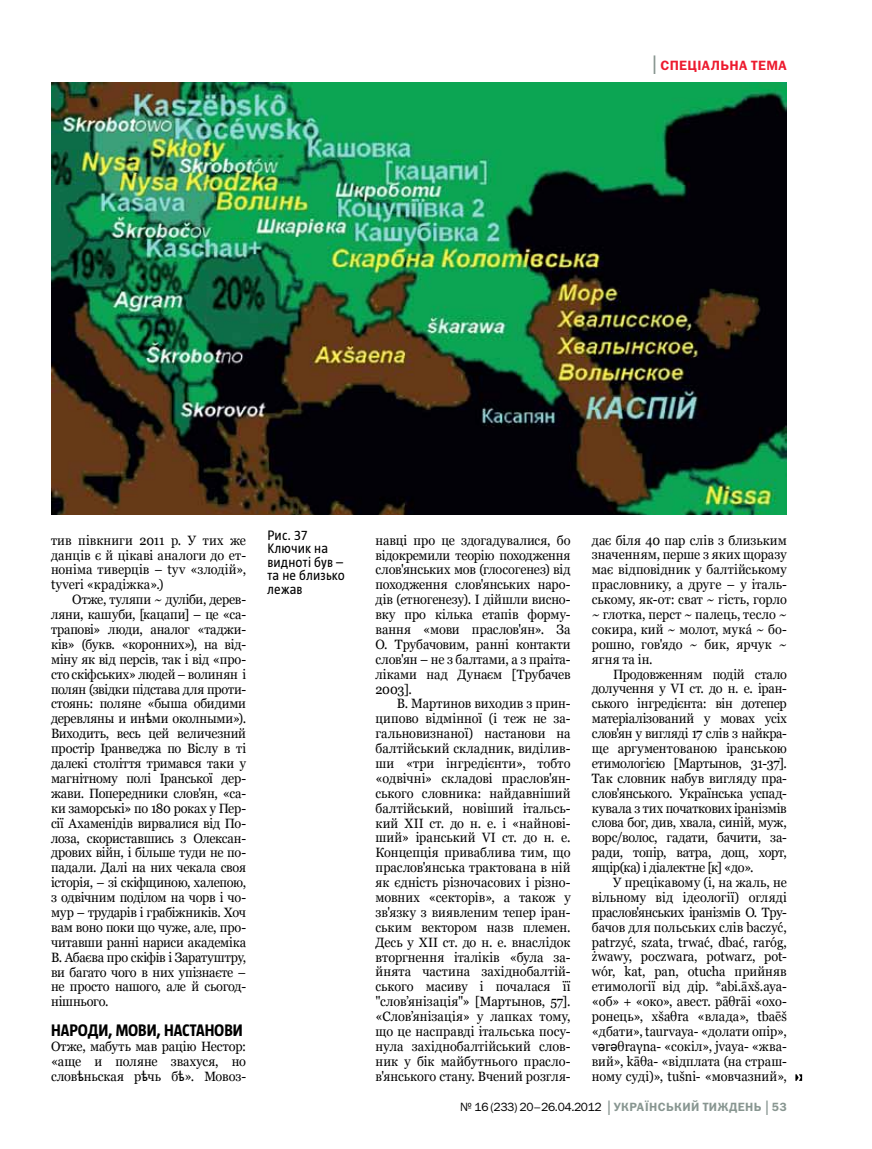
<style>
.page{position:relative;width:872px;height:1149px;background:#fff}
.page>*{position:absolute;margin:0;border:0;box-sizing:border-box;transform-origin:0 0}
.t1{font:700 16.5px "UT Magazine";color:#000;scale:.94 1}
.t2{font:13.5px/14.9px "Georgia";color:#000;text-align:justify;scale:.94 1}
.t3{font:13.5px/13.5px "UT Magazine";letter-spacing:.015em;color:#000}
.t4{font:13.5px "Franklin Gothic Demi C";letter-spacing:.03em;color:#ed1b2f}
.t5{font:12px "Franklin Gothic Book C";letter-spacing:-.03em;color:#000}
.s1{font-family:"Franklin Gothic Book C";font-size:27px;color:#889691}
.s2{font-family:"Lucida Sans Unicode"}
.s3{font-family:"Microsoft Sans Serif"}
.s4{font-size:21px;color:#889691}
.s5{font-family:"Franklin Gothic Demi C";color:#889691}
</style>
<div class="page">
<img style="left:51px;top:83px;width:736px;height:431px">
<svg style="left:795px;top:1074px;width:7px;height:6px"></svg>
<p class="t4" style="left:647px;top:57px;width:83px"><span class="s1">|</span>спеціальна</p>
<p class="t4" style="left:751px;top:57px;width:37px">тема</p>
<p class="t2" style="left:51px;top:532px;width:209px">тив півкниги 2011 р. У тих же данців є й цікаві аналоги до ет&shy;ноніма тиверців – tyv «злодій», tyveri «крадіжка».)</p>
<p class="t2" style="left:51px;top:592px;width:209px;text-indent:21px">Отже, туляпи ~ дуліби, дерев&shy;ляни, кашуби, [кацапи] – це «са&shy;трапові» люди, аналог «таджи&shy;ків» (букв. «коронних»), на від&shy;міну як від персів, так і від «про&shy;сто скіфських» людей – волинян і полян (звідки підстава для проти&shy;стоянь: поляне «быша обидими деревляны и ин<span class="s2">ѣ</span>ми околными»).<br>Виходить, весь цей величезний простір Іранведжа по Віслу в ті далекі століття тримався таки у магнітному полі Іранської дер&shy;жави. Попередники слов'ян, «са&shy;ки заморські» по 180 роках у Пер&shy;сії Ахаменідів вирвалися від По&shy;лоза, скориставшись з Олексан&shy;дрових війн, і більше туди не по&shy;падали. Далі на них чекала своя історія, – зі скіфщиною, халепою, з одвічним поділом на чорв і чо&shy;мур – трударів і грабіжників. Хоч вам воно поки що чуже, але, про&shy;читавши ранні нариси академіка В. Абаєва про скіфів і Заратуштру, ви багато чого в них упізнаєте – не просто нашого, але й сьогод&shy;нішнього.</p>
<p class="t1" style="left:51px;top:1021px;width:22px">Народи</p>
<p class="t1" style="left:108px;top:1021px;width:20px">, мови</p>
<p class="t1" style="left:156px;top:1021px;width:19px">, настанови</p>
<p class="t2" style="left:51px;top:1038px;width:209px">Отже, мабуть мав рацію Нестор: «аще и поляне звахуся, но слов<span class="s2">ѣ</span>ньская р<span class="s2">ѣ</span>чь б<span class="s2">ѣ</span>». Мовоз-</p>
<p class="t3" style="left:267px;top:528px;width:79px">Рис. 37<br>Ключик на видноті був – та не близько лежав</p>
<p class="t2" style="left:375px;top:532px;width:209px">навці про це здогадувалися, бо відокремили теорію походження слов'янських мов (глосогенез) від походження слов'янських наро&shy;дів (етногенезу). І дійшли висно&shy;вку про кілька етапів форму&shy;вання «мови праслов'ян». За О. Трубачовим, ранні контакти слов'ян – не з балтами, а з праіта&shy;ліками над Дунаєм [Трубачев 2003].</p>
<p class="t2" style="left:375px;top:696px;width:209px;text-indent:21px">В. Мартинов виходив з прин&shy;ципово відмінної (і теж не за&shy;гальновизнаної) настанови на балтійський складник, виділив&shy;ши «три інгредієнти», тобто «одвічні» складові праслов'ян&shy;ського словника: найдавніший балтійський, новіший італьсь&shy;кий ХІІ ст. до н. е. і «найнові&shy;ший» іранський VІ ст. до н. е.<br>Концепція приваблива тим, що праслов'янська трактована в ній як єдність різночасових і різно&shy;мовних «секторів», а також у зв'язку з виявленим тепер іран&shy;ським вектором назв племен.<br>Десь у ХІІ ст. до н. е. внаслідок вторгнення італіків «була за&shy;йнята частина західнобалтій&shy;ського масиву і почалася її "слов’янізація"» [Мартынов, 57]. «Слов’янізація» у лапках тому, що це насправді італьська посу&shy;нула західнобалтійський слов&shy;ник у бік майбутнього прасло&shy;в'янського стану. Вчений розгля-</p>
<p class="t2" style="left:592px;top:532px;width:209px">дає біля 40 пар слів з близьким значенням, перше з яких щоразу має відповідник у балтійському прасловнику, а друге – у італь&shy;ському, як-от: сват ~ гість, горло ~ глотка, перст ~ палець, тесло ~ сокира, кий ~ молот, мукá ~ бо&shy;рошно, гов'ядо ~ бик, ярчук ~ ягня та ін.</p>
<p class="t2" style="left:592px;top:666px;width:209px;text-indent:21px">Продовженням подій стало долучення у VI ст. до н. е. іран&shy;ського інгредієнта: він дотепер матеріалізований у мовах усіх слов'ян у вигляді 17 слів з найкра&shy;ще аргументованою іранською етимологією [Мартынов, 31-37].<br>Так словник набув вигляду пра&shy;слов'янського. Українська успад&shy;кувала з тих початкових іранізмів слова бог, див, хвала, синій, муж, ворс/волос, гадати, бачити, за&shy;ради, топір, ватра, дощ, хорт, ящір(ка) і діалектне [к] «до».</p>
<p class="t2" style="left:592px;top:874px;width:209px;text-indent:21px">У прецікавому (і, на жаль, не вільному від ідеології) огляді праслов'янських іранізмів О. Тру&shy;бачов для польських слів baczyć, patrzyć, szata, trwać, dbać, raróg, żwawy, poczwara, potwarz, pot&shy;wór, kat, pan, otucha прийняв етимології від дір. *abi.āxš.aya-«об» + «око», авест. pāθrāi «охо&shy;ронець», xšaθra «влада», tbaēš «дбати», taurvaya- «долати опір», v<span class="s3">ә</span>r<span class="s3">ә</span>θraγna- «сокіл», jvaya- «жва&shy;вий», kāθa- «відплата (на страш&shy;ному суді)», tušni- «мовчазний»,</p>
<p class="t5" style="left:460px;top:1099px;width:328px">№ 16 (233) 20–26.04.2012 <span class="s4">|</span><span class="s5">УКРАЇНСЬКИЙ ТИЖДЕНЬ</span><span class="s4">|</span><span class="s5">53</span></p>
</div>
